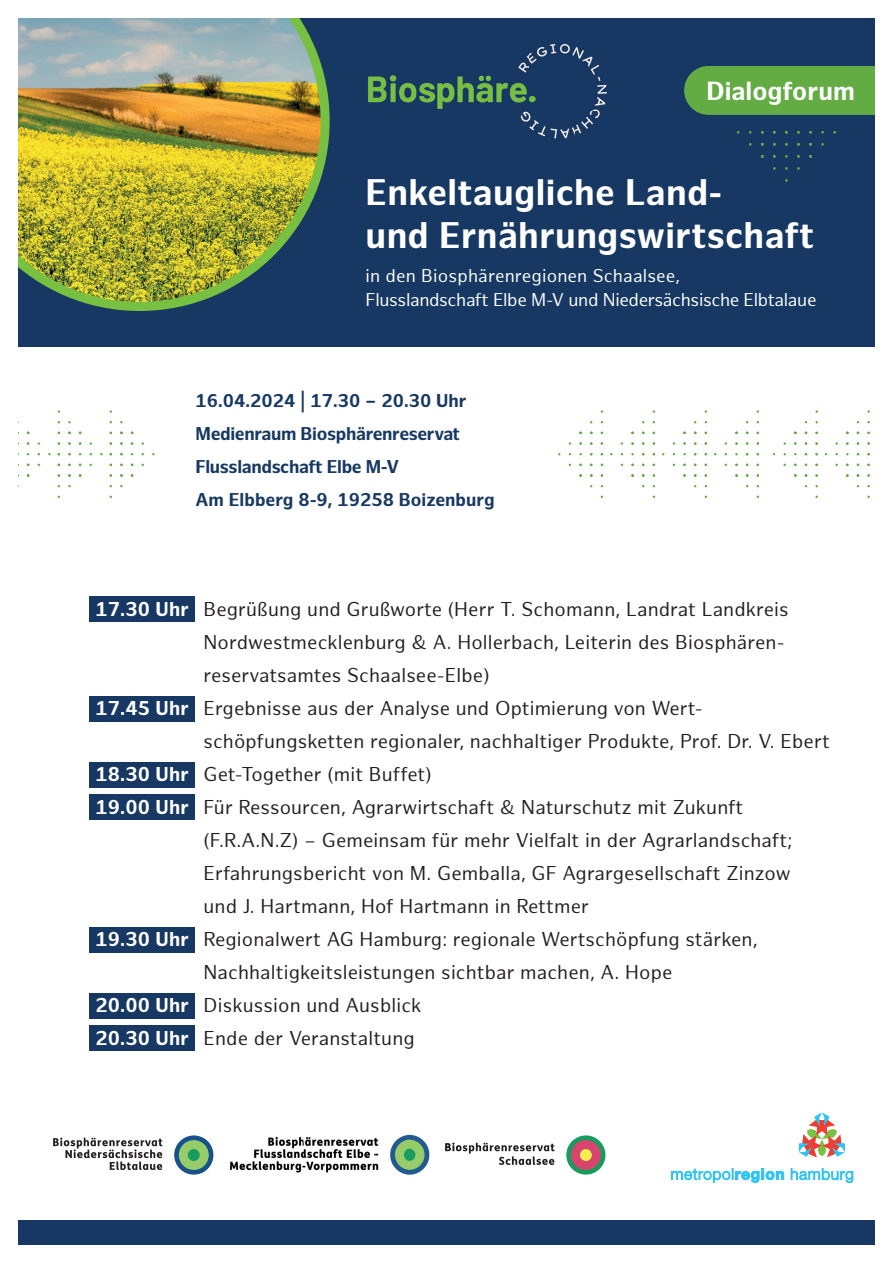
<style>
.page{position:relative;width:893px;height:1263px;background:#fff}
.page>*{position:absolute;margin:0;border:0;box-sizing:border-box;transform-origin:0 0}
.t1{font:700 36px/43.2px "Hamburg Sans";letter-spacing:.01em;color:#fff}
.t2{font:700 25.5px "Hamburg Sans";color:#fff}
.t3{font:19.5px "Hamburg Sans";letter-spacing:.005em;color:#231f20}
.t4{font:700 18px/33px "Hamburg Sans";letter-spacing:-.02em;color:#163862}
.t5{font:18px/23.4px "Hamburg Sans";letter-spacing:-.02em;color:#fff}
.s1{font-weight:700;color:#fff}
</style>
<div class="page">
<div style="left:89px;top:596px;width:106px;height:26px;background:#163862"></div>
<div style="left:1px;top:0;width:892px;height:347px;background:#163862"></div>
<div style="left:684px;top:66px;width:192px;height:49px;background:#63ac44"></div>
<div style="left:174px;top:1135px;width:39px;height:39px;background:#17528b;border-radius:50%"></div>
<div style="left:179px;top:1140px;width:30px;height:30px;background:#97cc6a;border-radius:50%"></div>
<div style="left:188px;top:1149px;width:12px;height:12px;background:#179c5d;border-radius:50%"></div>
<svg style="left:53px;top:1137px;width:110px;height:33px"></svg>
<div style="left:566px;top:1135px;width:39px;height:39px;background:#179c5d;border-radius:50%"></div>
<div style="left:571px;top:1140px;width:30px;height:30px;background:#d9446e;border-radius:50%"></div>
<div style="left:580px;top:1149px;width:12px;height:12px;background:#f4ee50;border-radius:50%"></div>
<img style="left:201px;top:1134px;width:229px;height:41px">
<img style="left:201px;top:1137px;width:12px;height:36px">
<img style="left:201px;top:1142px;width:8px;height:26px">
<svg style="left:445px;top:1142px;width:110px;height:23px"></svg>
<img style="left:367px;top:43px;width:240px;height:96px">
<svg style="left:799px;top:1112px;width:46px;height:45px"></svg>
<svg style="left:776px;top:1171px;width:8px;height:9px"></svg>
<svg style="left:791px;top:1168px;width:62px;height:15px"></svg>
<svg style="left:671px;top:1168px;width:103px;height:15px"></svg>
<svg style="left:17px;top:17px;width:313px;height:294px"></svg>
<img style="left:17px;top:17px;width:304px;height:285px">
<div style="left:0;top:2px;width:17px;height:604px;background:#fff"></div>
<div style="left:876px;top:2px;width:17px;height:604px;background:#fff"></div>
<div style="left:0;top:0;width:893px;height:17px;background:#fff"></div>
<div style="left:1px;top:1220px;width:892px;height:43px;background:#163862"></div>
<div style="left:0;top:1080px;width:17px;height:183px;background:#fff"></div>
<div style="left:876px;top:1120px;width:17px;height:143px;background:#fff"></div>
<div style="left:1px;top:1246px;width:892px;height:17px;background:#fff"></div>
<div style="left:89px;top:696px;width:106px;height:26px;background:#163862"></div>
<div style="left:89px;top:762px;width:106px;height:25px;background:#163862"></div>
<div style="left:89px;top:794px;width:106px;height:25px;background:#163862"></div>
<div style="left:89px;top:927px;width:106px;height:25px;background:#163862"></div>
<div style="left:89px;top:993px;width:106px;height:25px;background:#163862"></div>
<div style="left:89px;top:1025px;width:106px;height:25px;background:#163862"></div>
<h2 class="t2" style="left:706px;top:76px;width:150px">Dialogforum</h2>
<h1 class="t1" style="left:366px;top:172px;width:450px">Enkeltaugliche Land-<br>und Ernährungswirtschaft</h1>
<p class="t5" style="left:366px;top:265px;width:452px">in den Biosphärenregionen Schaalsee,<br>Flusslandschaft Elbe M-V und Niedersächsische Elbtalaue</p>
<p class="t4" style="left:196px;top:385px;width:301px">16.04.2024 | 17.30 – 20.30 Uhr<br>Medienraum Biosphärenreservat<br>Flusslandschaft Elbe M-V<br>Am Elbberg 8-9, 19258 Boizenburg</p>
<p class="t3" style="left:95px;top:598px;width:695px"><span class="s1">17.30 Uhr</span> Begrüßung und Grußworte (Herr T. Schomann, Landrat Landkreis</p>
<p class="t3" style="left:203px;top:631px;width:583px">Nordwestmecklenburg &amp; A. Hollerbach, Leiterin des Biosphären-</p>
<p class="t3" style="left:203px;top:664px;width:288px">reservatsamtes Schaalsee-Elbe)</p>
<p class="t3" style="left:95px;top:697px;width:609px"><span class="s1">17.45 Uhr</span> Ergebnisse aus der Analyse und Optimierung von Wert-</p>
<p class="t3" style="left:203px;top:730px;width:628px">schöpfungsketten regionaler, nachhaltiger Produkte, Prof. Dr. V. Ebert</p>
<p class="t3" style="left:95px;top:763px;width:338px"><span class="s1">18.30 Uhr</span> Get-Together (mit Buffet)</p>
<p class="t3" style="left:95px;top:796px;width:649px"><span class="s1">19.00 Uhr</span> Für Ressourcen, Agrarwirtschaft &amp; Naturschutz mit Zukunft</p>
<p class="t3" style="left:203px;top:829px;width:590px">(F.R.A.N.Z) – Gemeinsam für mehr Vielfalt in der Agrarlandschaft;</p>
<p class="t3" style="left:203px;top:862px;width:589px">Erfahrungsbericht von M. Gemballa, GF Agrargesellschaft Zinzow</p>
<p class="t3" style="left:203px;top:895px;width:387px">und J. Hartmann, Hof Hartmann in Rettmer</p>
<p class="t3" style="left:95px;top:928px;width:664px"><span class="s1">19.30 Uhr</span> Regionalwert AG Hamburg: regionale Wertschöpfung stärken,</p>
<p class="t3" style="left:203px;top:961px;width:470px">Nachhaltigkeitsleistungen sichtbar machen, A. Hope</p>
<p class="t3" style="left:95px;top:994px;width:327px"><span class="s1">20.00 Uhr</span> Diskussion und Ausblick</p>
<p class="t3" style="left:95px;top:1027px;width:321px"><span class="s1">20.30 Uhr</span> Ende der Veranstaltung</p>
</div>
